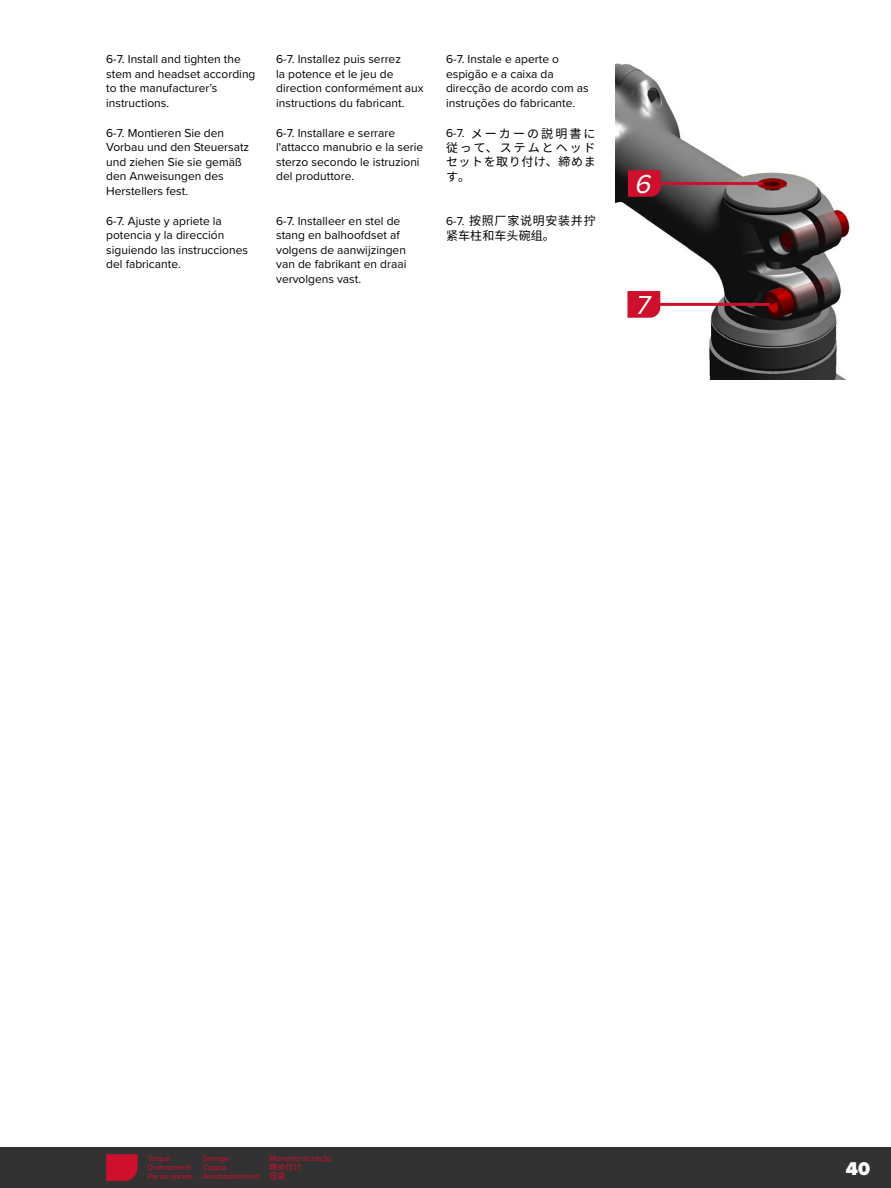
<style>
.page{position:relative;width:891px;height:1188px;background:#fff}
.page>*{position:absolute;margin:0;border:0;box-sizing:border-box;transform-origin:0 0}
.t1{font:italic 27px "Proxima Nova";color:#fff}
.t2{font:900 19.2px "Proxima Nova";color:#fff}
.t3{font:12px/14.4px "Proxima Nova";color:#000}
.t4{font:12px/14.4px "Noto Sans CJ Kjp";letter-spacing:.165em;color:#000;text-align:justify}
.t5{font:12px/14.4px "Noto Sans CJ Ksc";letter-spacing:.06em;color:#000}
.t6{font:8.25px "Proxima Nova";letter-spacing:-.025em;color:#cf102d;scale:.95 1}
.t7{font:8.25px "Noto Sans CJ Kjp";color:#cf102d}
.s1{font-family:"Proxima Nova"}
.s2{font-family:"Noto Sans CJ Ksc"}
</style>
<div class="page">
<div style="left:0;top:1148px;width:891px;height:40px;background:#323232"></div>
<img style="left:616px;top:63px;width:234px;height:317px">
<hr style="left:660px;top:182px;width:103px;height:3px;background:#cf102d">
<svg style="left:628px;top:170px;width:33px;height:27px"></svg>
<hr style="left:659px;top:303px;width:110px;height:3px;background:#cf102d">
<svg style="left:627px;top:291px;width:33px;height:27px"></svg>
<svg style="left:106px;top:1154px;width:32px;height:27px"></svg>
<p class="t3" style="left:106px;top:52px;width:151px">6-7. Install and tighten the stem and headset according to the manufacturer’s instructions.</p>
<p class="t3" style="left:276px;top:52px;width:149px">6-7. Installez puis serrez<br>la potence et le jeu de direction conformément aux instructions du fabricant.</p>
<p class="t3" style="left:446px;top:52px;width:144px">6-7. Instale e aperte o espigão e a caixa da direcção de acordo com as instruções do fabricante.</p>
<p class="t3" style="left:106px;top:125px;width:145px">6-7. Montieren Sie den<br>Vorbau und den Steuersatz und ziehen Sie sie gemäß den Anweisungen des<br>Herstellers fest.</p>
<p class="t3" style="left:276px;top:125px;width:149px">6-7. Installare e serrare l'attacco manubrio e la serie sterzo secondo le istruzioni del produttore.</p>
<p class="t4" style="left:446px;top:126px;width:151px"><span class="s1">6-7.</span> メーカーの説明書に従って、ステムとヘッドセットを取り付け、締めます。</p>
<p class="t3" style="left:106px;top:213px;width:143px">6-7. Ajuste y apriete la potencia y la dirección siguiendo las instrucciones del fabricante.</p>
<p class="t3" style="left:276px;top:213px;width:132px">6-7. Installeer en stel de stang en balhoofdset af volgens de aanwijzingen van de fabrikant en draai vervolgens vast.</p>
<p class="t5" style="left:446px;top:214px;width:151px"><span class="s1">6-7.</span> 按照厂家说明安装并拧紧车柱和车头碗组。</p>
<h1 class="t1" style="left:634px;top:164px;width:26px">6</h1>
<h1 class="t1" style="left:635px;top:285px;width:23px">7</h1>
<p class="t6" style="left:148px;top:1152px;width:26px">Torque</p>
<p class="t6" style="left:203px;top:1152px;width:29px">Serrage</p>
<p class="t6" style="left:269px;top:1152px;width:67px">Momento de torção</p>
<p class="t6" style="left:148px;top:1161px;width:47px">Drehmoment</p>
<p class="t6" style="left:203px;top:1161px;width:26px">Coppia</p>
<p class="t7" style="left:269px;top:1162px;width:34px">締め付け</p>
<p class="t6" style="left:148px;top:1170px;width:147px">Par de apriete Aandraaimoment <span class="s2">扭紧</span></p>
<h2 class="t2" style="left:846px;top:1154px;width:26px">40</h2>
</div>
